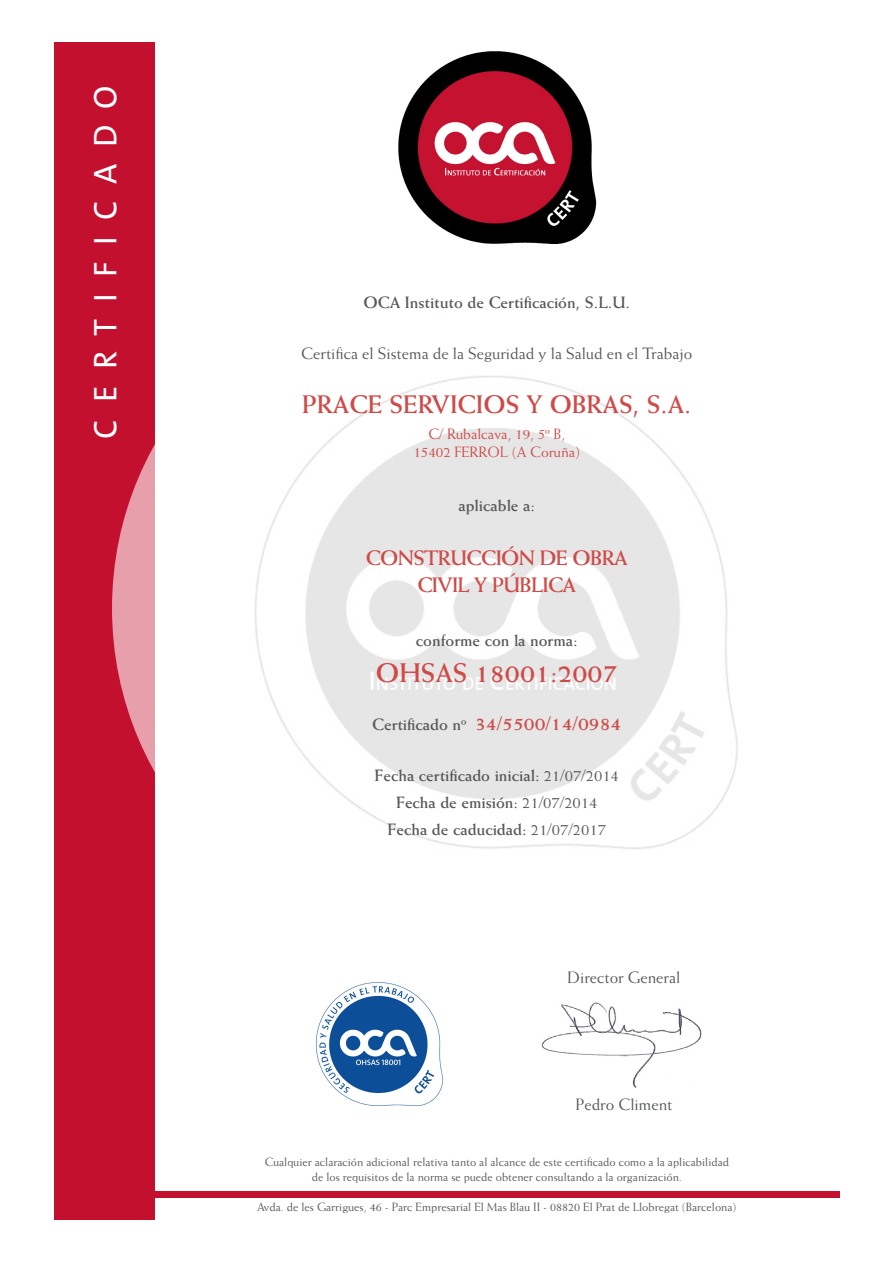
<style>
.page{position:relative;width:893px;height:1263px;background:#fff}
.page>*{position:absolute;margin:0;border:0;box-sizing:border-box;transform-origin:0 0}
.t1{font:33px "The Sans Caps";letter-spacing:.5em;color:#fff}
.t2{font:700 27px "Weiss LT";color:#ce4b49}
.t3{font:700 25.5px "Weiss LT";color:#ce4b49}
.t4{font:700 21px "Weiss LT";letter-spacing:-.03em;color:#ce4b49}
.t5{font:700 19.5px "Weiss LT";color:#ce4b49}
.t6{font:700 16.5px "Weiss LT";color:#57585a}
.t7{font:16.5px "Weiss LT";color:#57585a}
.t8{font:15px "Weiss LT";color:#ce4b49}
.t9{font:12px "Weiss LT";color:#57585a}
.s1{font-size:16.5px;color:#57585a}
.s2{font-weight:400}
</style>
<div class="page">
<img style="left:255px;top:376px;width:483px;height:473px">
<img style="left:398px;top:51px;width:199px;height:193px">
<div style="left:54px;top:43px;width:101px;height:1177px;background:#c3102f"></div>
<svg style="left:112px;top:444px;width:43px;height:328px"></svg>
<div style="left:145px;top:1191px;width:694px;height:7px;background:#c3102f"></div>
<img style="left:316px;top:982px;width:127px;height:124px">
<img style="left:541px;top:1002px;width:161px;height:86px">
<p class="t1" style="left:78px;top:439px;width:355px;rotate:-90deg">CERTIFICADO</p>
<p class="t6" style="left:363px;top:293px;width:268px">OCA Instituto de Certificación, S.L.U.</p>
<p class="t7" style="left:301px;top:344px;width:392px">Certifica el Sistema de la Seguridad y la Salud en el Trabajo</p>
<p class="t3" style="left:302px;top:389px;width:391px">PRACE SERVICIOS Y OBRAS, S.A.</p>
<p class="t8" style="left:428px;top:425px;width:138px">C/ Rubalcava, 19, 5º B,</p>
<p class="t8" style="left:413px;top:443px;width:168px">15402 FERROL (A Coruña)</p>
<p class="t6" style="left:458px;top:495px;width:78px">aplicable a:</p>
<p class="t4" style="left:366px;top:545px;width:264px">CONSTRUCCIÓN DE OBRA</p>
<p class="t4" style="left:417px;top:572px;width:160px">CIVIL Y PÚBLICA</p>
<p class="t6" style="left:416px;top:630px;width:163px">conforme con la norma:</p>
<p class="t2" style="left:376px;top:657px;width:243px">OHSAS 18001:2007</p>
<p class="t5" style="left:372px;top:712px;width:251px"><span class="s1">Certificado nº</span> 34/5500/14/0984</p>
<p class="t6" style="left:375px;top:765px;width:246px">Fecha certificado inicial: <span class="s2">21/07/2014</span></p>
<p class="t6" style="left:396px;top:792px;width:203px">Fecha de emisión: <span class="s2">21/07/2014</span></p>
<p class="t6" style="left:388px;top:819px;width:220px">Fecha de caducidad: <span class="s2">21/07/2017</span></p>
<p class="t7" style="left:568px;top:967px;width:114px">Director General</p>
<p class="t7" style="left:575px;top:1095px;width:99px">Pedro Climent</p>
<p class="t9" style="left:265px;top:1155px;width:466px">Cualquier aclaración adicional relativa tanto al alcance de este certificado como a la aplicabilidad</p>
<p class="t9" style="left:312px;top:1170px;width:372px">de los requisitos de la norma se puede obtener consultando a la organización.</p>
<p class="t9" style="left:257px;top:1200px;width:481px">Avda. de les Garrigues, 46 - Parc Empresarial El Mas Blau II - 08820 El Prat de Llobregat (Barcelona)</p>
</div>
